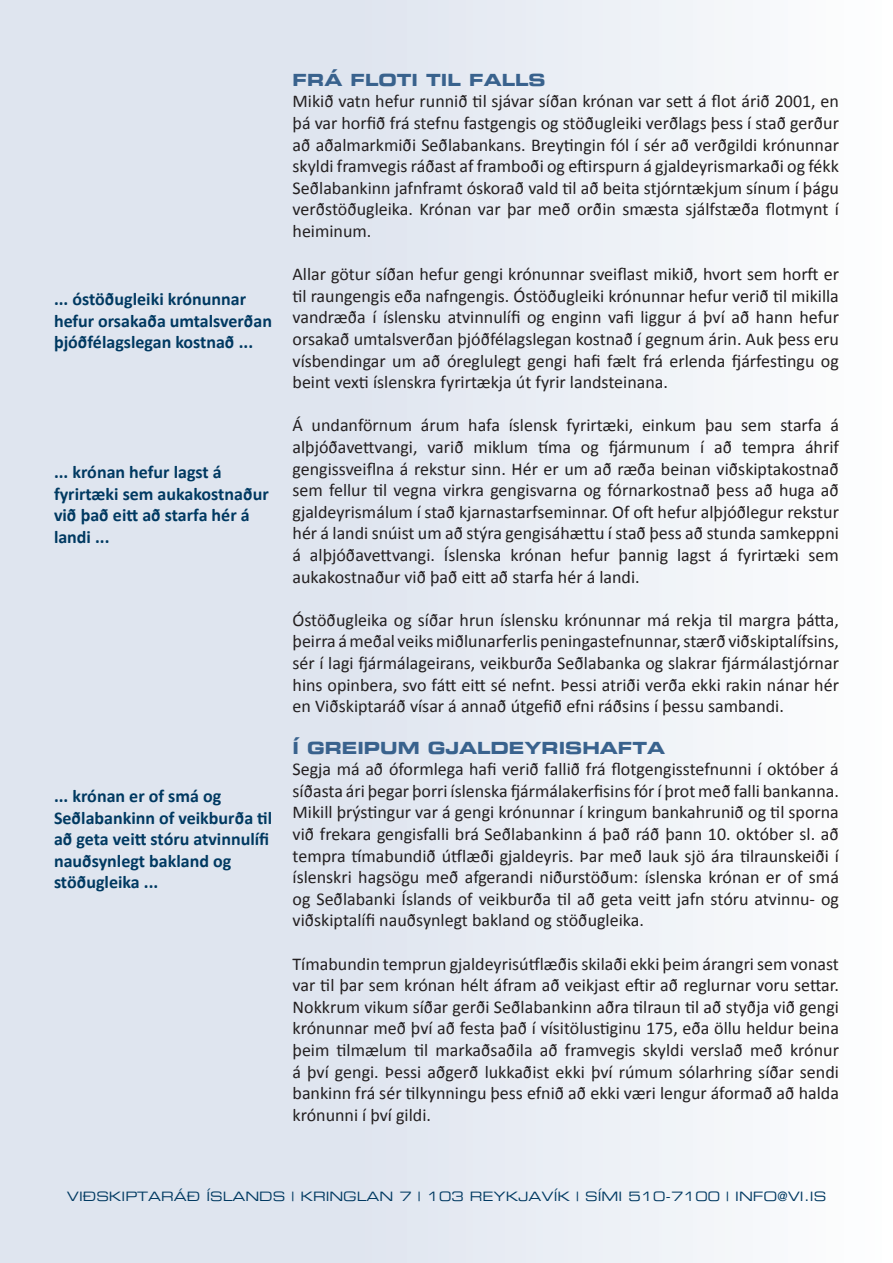
<style>
.page{position:relative;width:893px;height:1263px;background:#fff}
.page>*{position:absolute;margin:0;border:0;box-sizing:border-box;transform-origin:0 0}
.MEGINMAL{font:18px/21.6px "Calibri";color:#231f20;text-align:justify}
.TILVITNANIR{font:700 18px/21.6px "Calibri";color:#003961}
.MILLIFYRIRSOGN{font:16.5px "Eurostile Bold Extended Two";color:#39628d}
.t1{font:12.75px "Eurostile Extended Two";color:#003961}
</style>
<div class="page">
<div style="left:1px;top:1px;width:891px;height:1261px;background:linear-gradient(to right,#d8dfeb,#f9fafc)"></div>
<p class="TILVITNANIR" style="left:54px;top:287px;width:220px">... óstöðugleiki krónunnar hefur orsakaða umtalsverðan þjóðfélagslegan kostnað ...</p>
<p class="TILVITNANIR" style="left:54px;top:460px;width:216px">... krónan hefur lagst á fyrirtæki sem aukakostnaður við það eitt að starfa hér á landi ...</p>
<p class="TILVITNANIR" style="left:54px;top:784px;width:220px">... krónan er of smá og<br>Seðlabankinn of veikburða til að geta veitt stóru atvinnulífi nauðsynlegt bakland og stöðugleika ...</p>
<p class="MILLIFYRIRSOGN" style="left:293px;top:68px;width:34px">FRÁ</p>
<p class="MILLIFYRIRSOGN" style="left:350px;top:68px;width:42px">FLOTI</p>
<p class="MILLIFYRIRSOGN" style="left:426px;top:68px;width:13px">TIL</p>
<p class="MILLIFYRIRSOGN" style="left:469px;top:68px;width:78px">FALLS</p>
<p class="MEGINMAL" style="left:293px;top:90px;width:548px">Mikið vatn hefur runnið til sjávar síðan krónan var sett á flot árið 2001, en þá var horfið frá stefnu fastgengis og stöðugleiki verðlags þess í stað gerður að aðalmarkmiði Seðlabankans. Breytingin fól í sér að verðgildi krónunnar skyldi framvegis ráðast af framboði og eftirspurn á gjaldeyrismarkaði og fékk Seðlabankinn jafnframt óskorað vald til að beita stjórntækjum sínum í þágu verðstöðugleika. Krónan var þar með orðin smæsta sjálfstæða flotmynt í heiminum.</p>
<p class="MEGINMAL" style="left:293px;top:263px;width:548px">Allar götur síðan hefur gengi krónunnar sveiflast mikið, hvort sem horft er til raungengis eða nafngengis. Óstöðugleiki krónunnar hefur verið til mikilla vandræða í íslensku atvinnulífi og enginn vafi liggur á því að hann hefur orsakað umtalsverðan þjóðfélagslegan kostnað í gegnum árin. Auk þess eru vísbendingar um að óreglulegt gengi hafi fælt frá erlenda fjárfestingu og beint vexti íslenskra fyrirtækja út fyrir landsteinana.</p>
<p class="MEGINMAL" style="left:293px;top:414px;width:548px">Á undanförnum árum hafa íslensk fyrirtæki, einkum þau sem starfa á alþjóðavettvangi, varið miklum tíma og fjármunum í að tempra áhrif gengissveiflna á rekstur sinn. Hér er um að ræða beinan viðskiptakostnað sem fellur til vegna virkra gengisvarna og fórnarkostnað þess að huga að gjaldeyrismálum í stað kjarnastarfseminnar. Of oft hefur alþjóðlegur rekstur hér á landi snúist um að stýra gengisáhættu í stað þess að stunda samkeppni á alþjóðavettvangi. Íslenska krónan hefur þannig lagst á fyrirtæki sem aukakostnaður við það eitt að starfa hér á landi.</p>
<p class="MEGINMAL" style="left:293px;top:608px;width:548px">Óstöðugleika og síðar hrun íslensku krónunnar má rekja til margra þátta, þeirra á meðal veiks miðlunarferlis peningastefnunnar, stærð viðskiptalífsins, sér í lagi fjármálageirans, veikburða Seðlabanka og slakrar fjármálastjórnar hins opinbera, svo fátt eitt sé nefnt. Þessi atriði verða ekki rakin nánar hér en Viðskiptaráð vísar á annað útgefið efni ráðsins í þessu sambandi.</p>
<p class="MILLIFYRIRSOGN" style="left:293px;top:736px;width:374px">Í GREIPUM GJALDEYRISHAFTA</p>
<p class="MEGINMAL" style="left:293px;top:758px;width:548px">Segja má að óformlega hafi verið fallið frá flotgengisstefnunni í október á síðasta ári þegar þorri íslenska fjármálakerfisins fór í þrot með falli bankanna.<br>Mikill þrýstingur var á gengi krónunnar í kringum bankahrunið og til sporna við frekara gengisfalli brá Seðlabankinn á það ráð þann 10. október sl. að tempra tímabundið útflæði gjaldeyris. Þar með lauk sjö ára tilraunskeiði í íslenskri hagsögu með afgerandi niðurstöðum: íslenska krónan er of smá og Seðlabanki Íslands of veikburða til að geta veitt jafn stóru atvinnu- og viðskiptalífi nauðsynlegt bakland og stöðugleika.</p>
<p class="MEGINMAL" style="left:293px;top:952px;width:548px">Tímabundin temprun gjaldeyrisútflæðis skilaði ekki þeim árangri sem vonast var til þar sem krónan hélt áfram að veikjast eftir að reglurnar voru settar.<br>Nokkrum vikum síðar gerði Seðlabankinn aðra tilraun til að styðja við gengi krónunnar með því að festa það í vísitölustiginu 175, eða öllu heldur beina þeim tilmælum til markaðsaðila að framvegis skyldi verslað með krónur á því gengi. Þessi aðgerð lukkaðist ekki því rúmum sólarhring síðar sendi bankinn frá sér tilkynningu þess efnið að ekki væri lengur áformað að halda krónunni í því gildi.</p>
<p class="t1" style="left:67px;top:1188px;width:761px">VIÐSKIPTARÁÐ ÍSLANDS | KRINGLAN 7 | 103 REYKJAVÍK | SÍMI 510-7100 | INFO@VI.IS</p>
</div>
